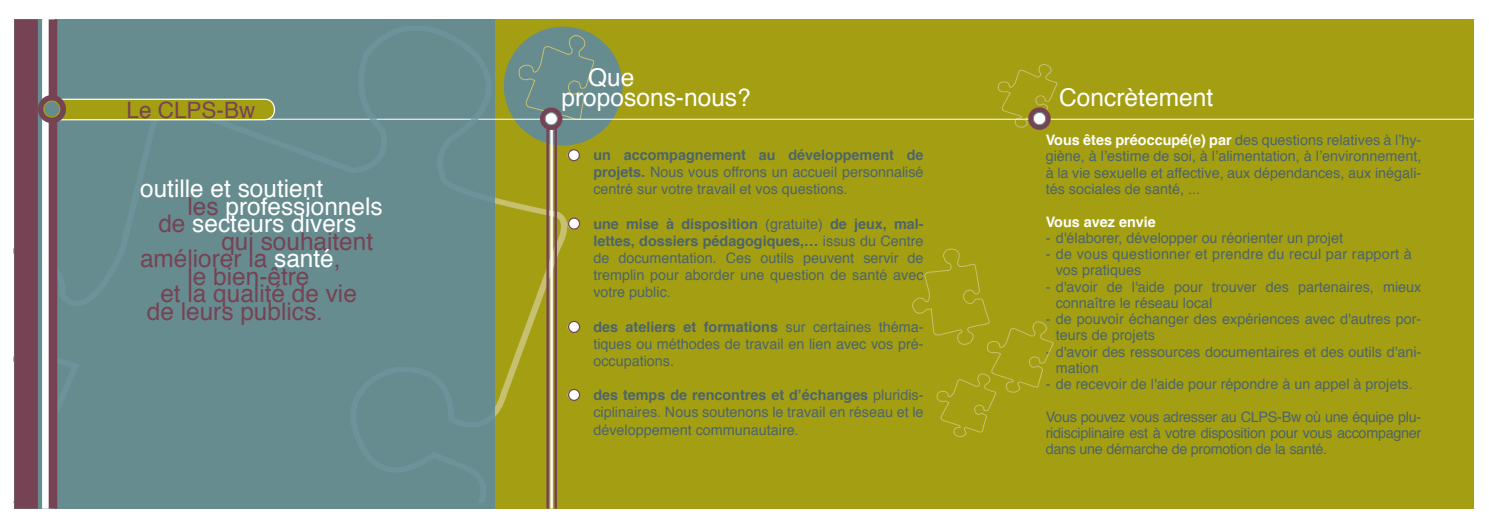
<style>
.page{position:relative;width:1489px;height:532px;background:#fff}
.page>*{position:absolute;margin:0;border:0;box-sizing:border-box;transform-origin:0 0}
.t1{font:24.5px/19.6px "Helvetica";color:#fff}
.t2{font:24.38px "Helvetica";color:#764354}
.t3{font:24.38px "Helvetica";color:#fff}
.t4{font:22.5px "Helvetica";color:#764354}
.t5{font:14.38px/17.1px "Helvetica";color:#4d646c;text-align:justify}
.t6{font:14.38px/16.2px "Helvetica";letter-spacing:.02em;color:#4d646c}
.t7{font:700 14.38px "Helvetica";color:#fff}
.s1{color:#764354}
.s2{color:#fff}
.s3{font-weight:700}
.s4{font-weight:700;color:#fff}
</style>
<div class="page">
<div style="left:494px;top:19px;width:979px;height:489px;background:#a49f12"></div>
<svg style="left:494px;top:19px;width:78px;height:489px"></svg>
<div style="left:14px;top:19px;width:480px;height:489px;background:#678c8f"></div>
<div style="left:504px;top:27px;width:118px;height:118px;border:37px solid #678c8f;border-radius:50%"></div>
<hr style="left:550px;top:119px;width:3px;height:389px;background:#fff">
<hr style="left:554px;top:119px;width:3px;height:389px;background:#764354">
<hr style="left:546px;top:119px;width:3px;height:389px;background:#764354">
<hr style="left:169px;top:119px;width:1319px;height:1px;background:#fff">
<svg style="left:912px;top:248px;width:142px;height:189px"></svg>
<svg style="left:992px;top:64px;width:67px;height:66px"></svg>
<svg style="left:516px;top:31px;width:78px;height:104px;background:#708e89"></svg>
<div style="left:568px;top:388px;width:12px;height:13px;border:1px solid #764354;border-radius:50%"></div>
<div style="left:568px;top:321px;width:12px;height:12px;border:1px solid #764354;border-radius:50%"></div>
<div style="left:568px;top:217px;width:12px;height:12px;border:1px solid #764354;border-radius:50%"></div>
<div style="left:568px;top:150px;width:11px;height:11px;background:#856045;border-radius:50%"></div>
<div style="left:568px;top:149px;width:12px;height:12px;border:1px solid #764354;border-radius:50%"></div>
<svg style="left:57px;top:26px;width:437px;height:476px"></svg>
<svg style="left:42px;top:19px;width:7px;height:489px;background:#f6f4f5"></svg>
<div style="left:14px;top:19px;width:25px;height:489px;background:#764354"></div>
<div style="left:49px;top:19px;width:8px;height:489px;background:#764354"></div>
<hr style="left:38px;top:19px;width:4px;height:489px;background:#678c8f">
<div style="left:39px;top:99px;width:235px;height:21px;background:#a49f12;border-radius:10px"></div>
<div style="left:38px;top:99px;width:237px;height:21px;border:1px solid #fff;border-radius:10px"></div>
<svg style="left:38px;top:88px;width:32px;height:42px"></svg>
<svg style="left:568px;top:149px;width:11px;height:11px"></svg>
<svg style="left:568px;top:218px;width:11px;height:11px"></svg>
<svg style="left:568px;top:321px;width:11px;height:10px"></svg>
<svg style="left:568px;top:390px;width:11px;height:10px"></svg>
<h3 class="t4" style="left:126px;top:92px;width:130px">Le CLPS-Bw</h3>
<h2 class="t3" style="left:140px;top:170px;width:184px">outille et soutient</h2>
<h2 class="t3" style="left:187px;top:187px;width:197px"><span class="s1">les</span> professionnels</h2>
<h2 class="t3" style="left:158px;top:205px;width:199px"><span class="s1">de</span> secteurs divers</h2>
<h2 class="t2" style="left:221px;top:222px;width:153px">qui souhaitent</h2>
<h2 class="t2" style="left:140px;top:240px;width:202px">améliorer la <span class="s2">santé</span>,</h2>
<h2 class="t2" style="left:187px;top:257px;width:123px">le bien-être</h2>
<h2 class="t2" style="left:160px;top:275px;width:198px">et la qualité de vie</h2>
<h2 class="t2" style="left:147px;top:292px;width:178px">de leurs publics.</h2>
<h1 class="t1" style="left:561px;top:69px;width:191px;text-indent:27px">Que proposons-nous?</h1>
<p class="t5" style="left:593px;top:147px;width:332px"><span class="s3">un accompagnement au développement de projets.</span> Nous vous offrons un accueil personnalisé centré sur votre travail et vos questions.</p>
<p class="t5" style="left:593px;top:215px;width:332px"><span class="s3">une mise à disposition</span> (gratuite) <span class="s3">de jeux, mal&shy;lettes, dossiers pédagogiques,…</span> issus du Centre de documentation. Ces outils peuvent servir de tremplin pour aborder une question de santé avec votre public.</p>
<p class="t5" style="left:593px;top:318px;width:332px"><span class="s3">des ateliers et formations</span> sur certaines théma&shy;tiques ou méthodes de travail en lien avec vos pré&shy;occupations.</p>
<p class="t5" style="left:593px;top:387px;width:332px"><span class="s3">des temps de rencontres et d’échanges</span> pluridis&shy;ciplinaires. Nous soutenons le travail en réseau et le développement communautaire.</p>
<h1 class="t1" style="left:1059px;top:88px;width:155px">Concrètement</h1>
<p class="t5" style="left:1045px;top:132px;width:377px;line-height:16.2px"><span class="s4">Vous êtes préoccupé(e) par</span> des questions relatives à l’hy&shy;giène, à l’estime de soi, à l’alimentation, à l’environnement, à la vie sexuelle et affective, aux dépendances, aux inégali&shy;tés sociales de santé, ...</p>
<p class="t7" style="left:1045px;top:210px;width:111px">Vous avez envie</p>
<p class="t5" style="left:1045px;top:229px;width:299px">- d'élaborer, développer ou réorienter un projet</p>
<p class="t6" style="left:1055px;top:246px;width:357px;text-indent:-10px">- de vous questionner et prendre du recul par rapport à vos pratiques</p>
<p class="t5" style="left:1055px;top:279px;width:367px;line-height:16.2px;text-indent:-10px">- d'avoir de l'aide pour trouver des partenaires, mieux connaître le réseau local</p>
<p class="t5" style="left:1055px;top:311px;width:367px;line-height:16.2px;text-indent:-10px">- de pouvoir échanger des expériences avec d'autres por&shy;teurs de projets</p>
<p class="t5" style="left:1055px;top:344px;width:367px;line-height:16.2px;text-indent:-10px">- d'avoir des ressources documentaires et des outils d'ani&shy;mation</p>
<p class="t5" style="left:1045px;top:376px;width:368px">- de recevoir de l'aide pour répondre à un appel à projets.</p>
<p class="t5" style="left:1045px;top:409px;width:377px;line-height:16.2px">Vous pouvez vous adresser au CLPS-Bw où une équipe plu&shy;ridisciplinaire est à votre disposition pour vous accompagner dans une démarche de promotion de la santé.</p>
</div>
